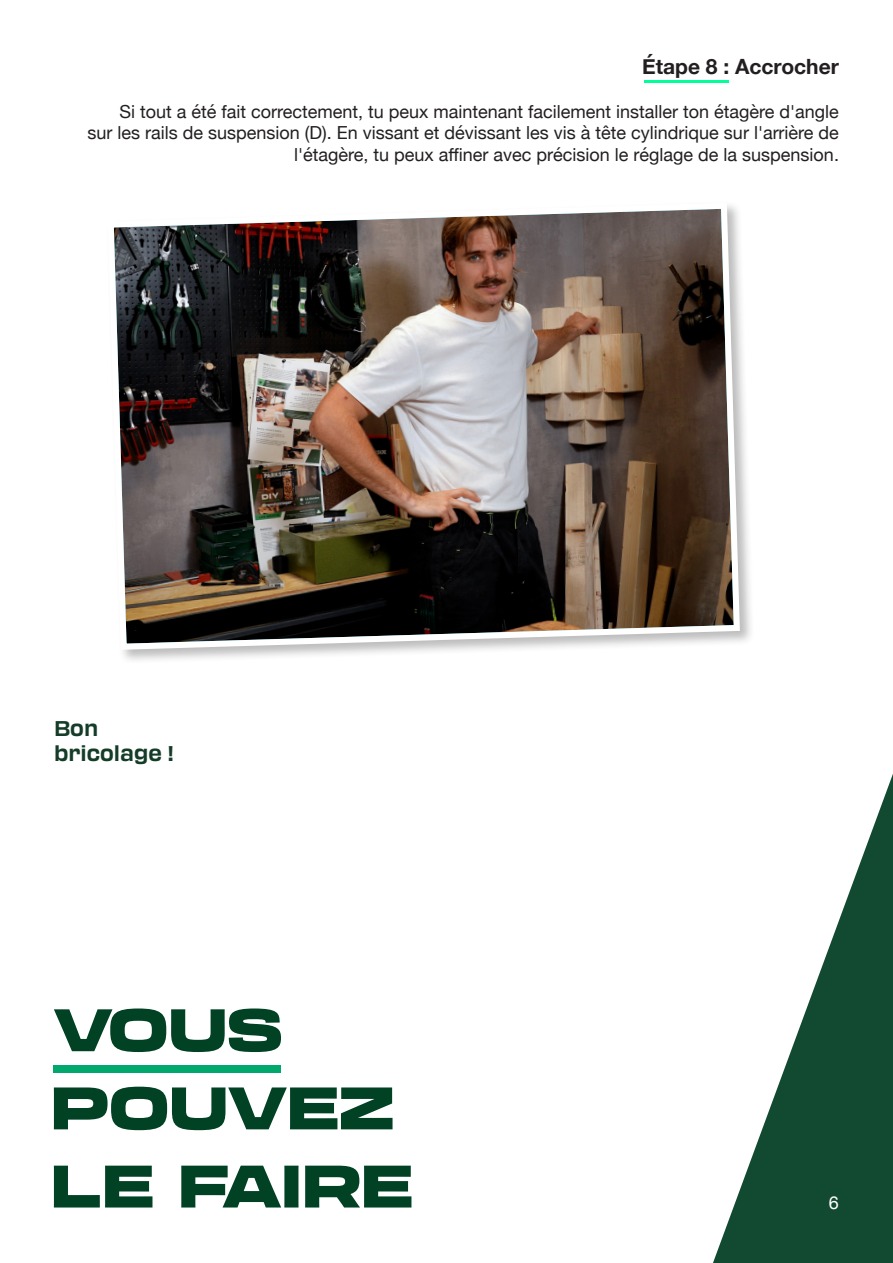
<style>
.page{position:relative;width:893px;height:1263px;background:#fff}
.page>*{position:absolute;margin:0;border:0;box-sizing:border-box;transform-origin:0 0}
.t1{font:700 21px "Helvetica Neue";color:#231f20}
.t2{font:700 21px/25.2px "Transducer";color:#143c28}
.t3{font:18px/21.6px "Helvetica Neue";color:#231f20;text-align:right}
.t4{font:18px "Helvetica Neue";color:#fff}
</style>
<div class="page">
<div style="left:106px;top:201px;width:649px;height:464px;background:#231f20;opacity:.3"></div>
<img style="left:106px;top:201px;width:637px;height:452px">
<div style="left:54px;top:1066px;width:227px;height:7px;background:#00a86d"></div>
<svg style="left:54px;top:1008px;width:227px;height:44px"></svg>
<svg style="left:54px;top:1087px;width:339px;height:43px"></svg>
<svg style="left:54px;top:1165px;width:98px;height:42px"></svg>
<svg style="left:181px;top:1165px;width:118px;height:42px"></svg>
<svg style="left:305px;top:1165px;width:106px;height:42px"></svg>
<svg style="left:713px;top:774px;width:180px;height:489px"></svg>
<hr style="left:644px;top:80px;width:84px;height:2px;background:#0f9">
<p class="t1" style="left:642px;top:51px;width:198px">Étape 8 : Accrocher</p>
<p class="t3" style="left:87px;top:102px;width:753px">Si tout a été fait correctement, tu peux maintenant facilement installer ton étagère d'angle<br>sur les rails de suspension (D). En vissant et dévissant les vis à tête cylindrique sur l'arrière de l'étagère, tu peux affiner avec précision le réglage de la suspension.</p>
<p class="t2" style="left:54px;top:715px;width:121px">Bon bricolage !</p>
<p class="t4" style="left:829px;top:1189px;width:12px">6</p>
</div>
